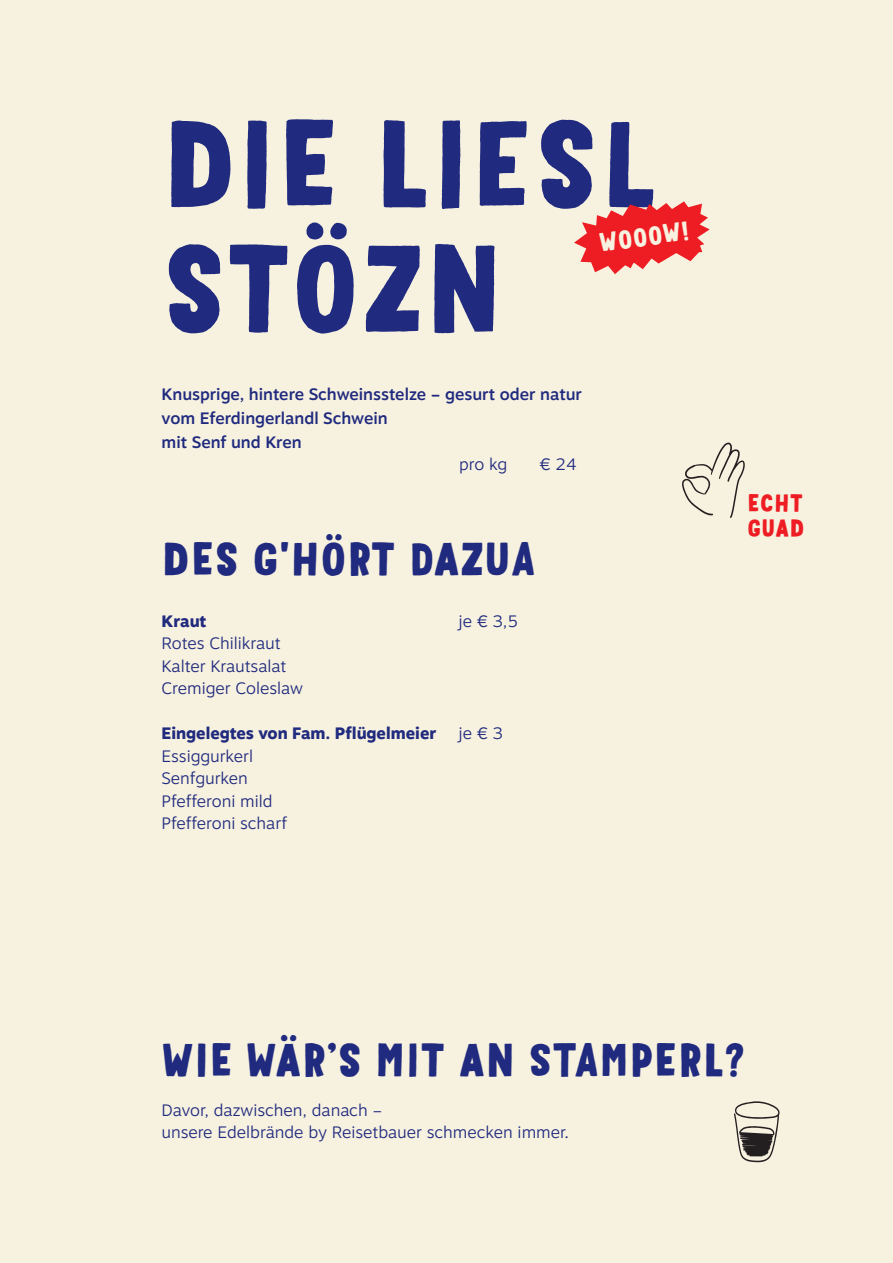
<style>
.page{position:relative;width:893px;height:1263px;background:#f7f1e0}
.page>*{position:absolute;margin:0;border:0;box-sizing:border-box;transform-origin:0 0}
.t1{font:500 120px/124.5px "Mr Dodo";color:#202a7e}
.t2{font:500 45.3px "Mr Dodo";color:#202a7e}
.t3{font:500 25.5px "Mr Dodo";color:#f7f1e0}
.t4{font:500 24px/25.5px "Mr Dodo";color:#ee1d23}
.t5{font:300 16.5px/22.5px "Motiva Sans";color:#202a7e}
.t6{font:500 16.5px/24px "Motiva Sans";color:#202a7e}
.t7{font:800 16.5px "Motiva Sans";color:#202a7e}
</style>
<div class="page">
<svg style="left:682px;top:442px;width:63px;height:76px"></svg>
<svg style="left:734px;top:1101px;width:46px;height:61px"></svg>
<svg style="left:574px;top:201px;width:136px;height:73px"></svg>
<h1 class="t1" style="left:162px;top:103px;width:499px">DIE LIESL<br>STÖZN</h1>
<h3 class="t3" style="left:597px;top:227px;width:93px;rotate:-8deg">WOOOW!</h3>
<p class="t6" style="left:162px;top:381px;width:422px">Knusprige, hintere Schweinsstelze – gesurt oder natur vom Eferdingerlandl Schwein<br>mit Senf und Kren</p>
<p class="t5" style="left:459px;top:453px;width:50px">pro kg</p>
<p class="t5" style="left:540px;top:453px;width:39px">€ 24</p>
<h2 class="t2" style="left:162px;top:531px;width:376px">DES G'HÖRT DAZUA</h2>
<p class="t7" style="left:162px;top:608px;width:46px">Kraut</p>
<p class="t5" style="left:459px;top:609px;width:61px">je € 3,5</p>
<p class="t5" style="left:162px;top:631px;width:143px">Rotes Chilikraut<br>Kalter Krautsalat<br>Cremiger Coleslaw</p>
<p class="t7" style="left:162px;top:721px;width:276px">Eingelegtes von Fam. Pflügelmeier</p>
<p class="t5" style="left:459px;top:722px;width:46px">je € 3</p>
<p class="t5" style="left:162px;top:744px;width:127px">Essiggurkerl<br>Senfgurken<br>Pfefferoni mild<br>Pfefferoni scharf</p>
<h3 class="t4" style="left:747px;top:490px;width:59px">ECHT<br>GUAD</h3>
<h2 class="t2" style="left:162px;top:1032px;width:585px">WIE WÄR’S MIT AN STAMPERL?</h2>
<p class="t5" style="left:162px;top:1098px;width:409px">Davor, dazwischen, danach –<br>unsere Edelbrände by Reisetbauer schmecken immer.</p>
</div>
